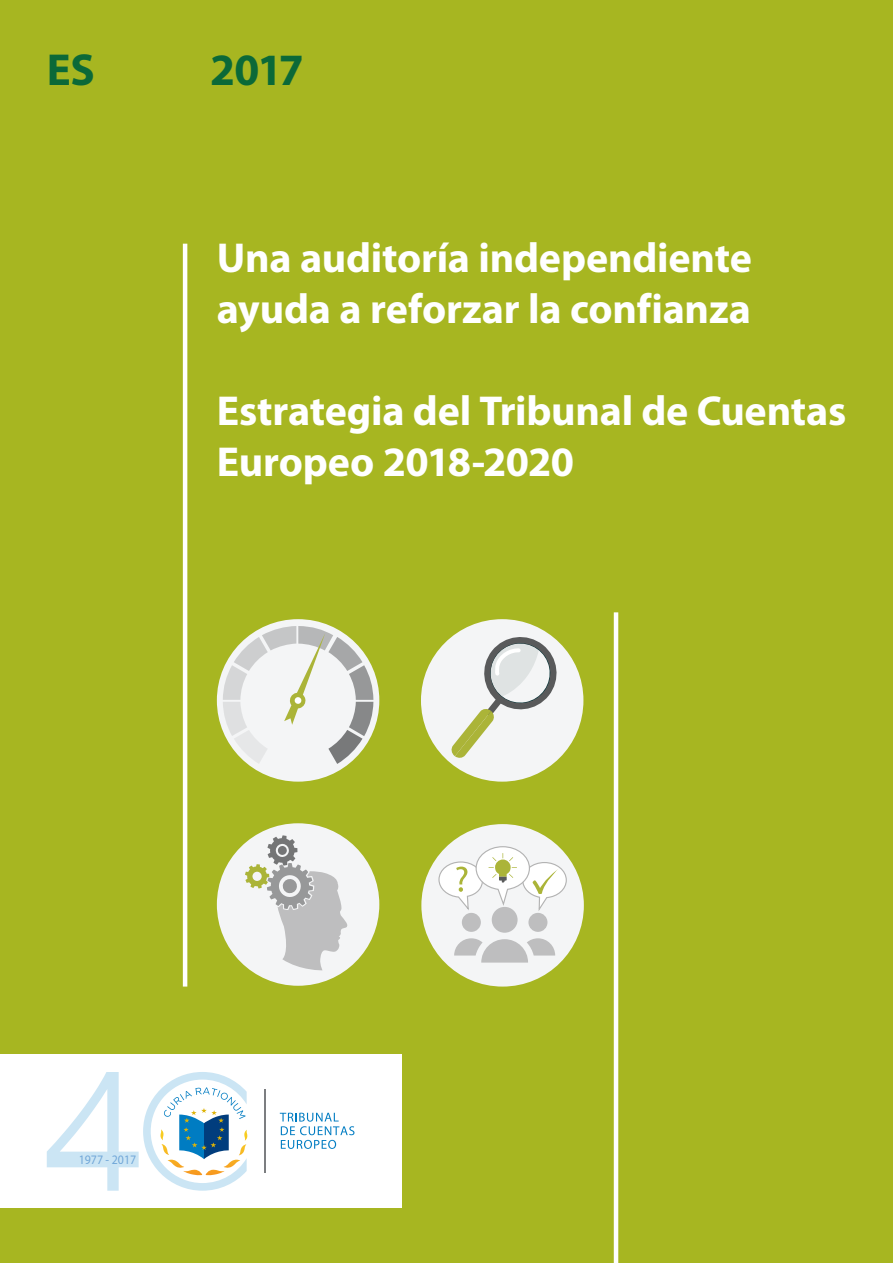
<style>
.page{position:relative;width:893px;height:1263px;background:#a7b621}
.page>*{position:absolute;margin:0;border:0;box-sizing:border-box;transform-origin:0 0}
.t1{font:700 45px "Myriad Pro";letter-spacing:-.03em;color:#0b6938}
.t2{font:700 42px/51px "Myriad Pro";letter-spacing:-.005em;color:#fff}
.t3{font:13.05px "Myriad Pro";color:#71a7d8;scale:.92 1}
</style>
<div class="page">
<div style="left:217px;top:619px;width:162px;height:163px;background:#f4f5f6;border-radius:50%"></div>
<svg style="left:223px;top:626px;width:150px;height:138px"></svg>
<div style="left:217px;top:823px;width:162px;height:163px;background:#f4f5f6;border-radius:50%"></div>
<svg style="left:245px;top:835px;width:102px;height:136px"></svg>
<div style="left:421px;top:619px;width:162px;height:163px;background:#f4f5f6;border-radius:50%"></div>
<svg style="left:451px;top:632px;width:110px;height:127px"></svg>
<div style="left:421px;top:824px;width:163px;height:162px;background:#f4f5f6;border-radius:50%"></div>
<div style="left:528px;top:913px;width:19px;height:19px;background:#bebebf;border-radius:50%"></div>
<div style="left:462px;top:913px;width:19px;height:19px;background:#bebebf;border-radius:50%"></div>
<svg style="left:454px;top:938px;width:101px;height:24px"></svg>
<div style="left:492px;top:907px;width:26px;height:26px;background:#bebebf;border-radius:50%"></div>
<svg style="left:438px;top:845px;width:129px;height:68px"></svg>
<hr style="left:183px;top:244px;width:4px;height:742px;background:#fff">
<hr style="left:614px;top:612px;width:4px;height:651px;background:#fff">
<div style="left:0;top:1054px;width:401px;height:154px;background:#fff"></div>
<svg style="left:280px;top:1113px;width:74px;height:36px"></svg>
<hr style="left:264px;top:1089px;width:1px;height:84px;background:#7c7e81">
<svg style="left:47px;top:1072px;width:200px;height:119px"></svg>
<p class="t1" style="left:47px;top:40px;width:49px">ES</p>
<p class="t1" style="left:210px;top:40px;width:95px">2017</p>
<p class="t2" style="left:217px;top:231px;width:537px">Una auditoría independiente ayuda a reforzar la confianza</p>
<p class="t2" style="left:217px;top:384px;width:631px">Estrategia del Tribunal de Cuentas<br>Europeo 2018-2020</p>
<p class="t3" style="left:79px;top:1151px;width:64px">1977 - 2017</p>
</div>
